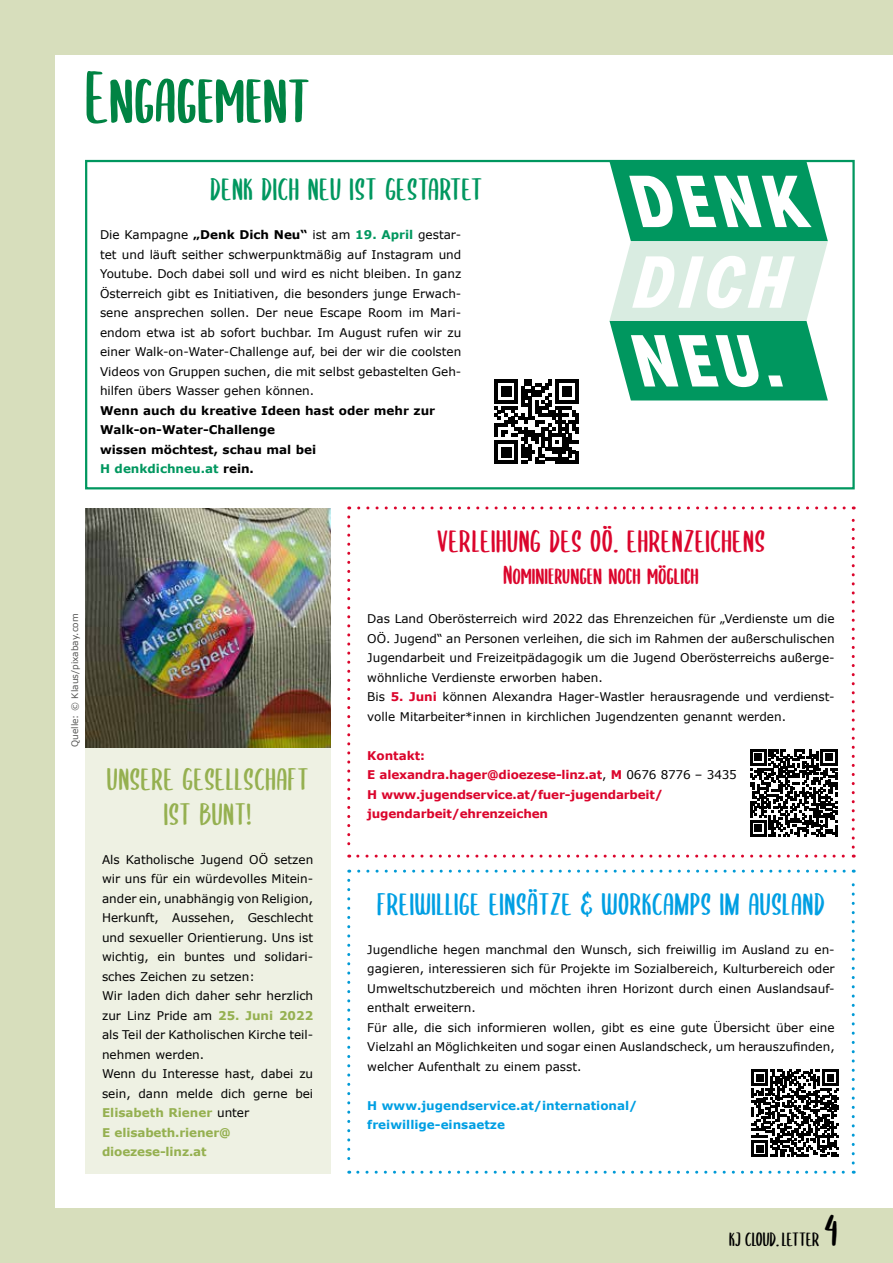
<style>
.page{position:relative;width:893px;height:1263px;background:#d7debc}
.page>*{position:absolute;margin:0;border:0;box-sizing:border-box;transform-origin:0 0}
.t1{font:75px "SUBSCRIBER";color:#008343}
.t2{font:45px "SUBSCRIBER";color:#000}
.t3{font:31.5px "SUBSCRIBER";letter-spacing:.02em;color:#009fe3}
.t4{font:31.5px "SUBSCRIBER";letter-spacing:.02em;color:#db052c}
.t5{font:31.5px/34.5px "SUBSCRIBER";letter-spacing:.02em;color:#95b050;text-align:center}
.t6{font:31.5px "SUBSCRIBER";letter-spacing:.02em;color:#00975f}
.t7{font:27px "SUBSCRIBER";color:#db052c}
.t8{font:19.5px "SUBSCRIBER";color:#000}
.t9{font:12px/19.5px "Verdana";color:#000}
.t10{font:700 12px/19.5px "Verdana";letter-spacing:-.015em;color:#db052c}
.t11{font:700 12px/19.5px "Verdana";color:#000}
.t12{font:700 12px/19.5px "Verdana";color:#009fe3}
.t13{font:9px "Verdana";color:#575756}
.s1{font-weight:700}
.s2{font-weight:700;color:#00975f}
.s3{color:#00975f}
.s4{font-weight:700;color:#95b050}
.s5{font-weight:700;color:#db052c}
.s6{font-weight:400;color:#000}
</style>
<div class="page">
<div style="left:55px;top:55px;width:838px;height:1153px;background:#fff"></div>
<div style="left:85px;top:748px;width:245px;height:426px;background:#eef1e3"></div>
<img style="left:85px;top:508px;width:245px;height:239px">
<svg style="left:85px;top:159px;width:770px;height:331px"></svg>
<svg style="left:494px;top:379px;width:85px;height:85px"></svg>
<svg style="left:609px;top:162px;width:219px;height:238px"></svg>
<svg style="left:347px;top:880px;width:3px;height:294px"></svg>
<svg style="left:358px;top:1171px;width:496px;height:3px"></svg>
<svg style="left:852px;top:870px;width:3px;height:293px"></svg>
<svg style="left:349px;top:870px;width:495px;height:3px"></svg>
<svg style="left:751px;top:1069px;width:88px;height:88px"></svg>
<svg style="left:347px;top:517px;width:3px;height:340px"></svg>
<svg style="left:358px;top:854px;width:496px;height:3px"></svg>
<svg style="left:852px;top:506px;width:3px;height:341px"></svg>
<svg style="left:349px;top:506px;width:495px;height:3px"></svg>
<svg style="left:750px;top:749px;width:87px;height:87px"></svg>
<h1 class="t1" style="left:85px;top:47px;width:227px">Engagement</h1>
<h3 class="t6" style="left:210px;top:168px;width:274px">DENK DICH NEU IST GESTARTET</h3>
<p class="t9" style="left:100px;top:225px;width:363px;text-align:justify">Die Kampagne <span class="s1">„Denk Dich Neu“</span> ist am <span class="s2">19. April</span> gestar&shy;tet und läuft seither schwerpunktmäßig auf Instagram und Youtube. Doch dabei soll und wird es nicht bleiben. In ganz Österreich gibt es Initiativen, die besonders junge Erwach&shy;sene ansprechen sollen. Der neue Escape Room im Mari&shy;endom etwa ist ab sofort buchbar. Im August rufen wir zu einer Walk-on-Water-Challenge auf, bei der wir die coolsten Videos von Gruppen suchen, die mit selbst gebastelten Geh&shy;hilfen übers Wasser gehen können.</p>
<p class="t11" style="left:100px;top:400px;width:337px">Wenn auch du kreative Ideen hast oder mehr zur<br>Walk-on-Water-Challenge<br>wissen möchtest, schau mal bei<br><span class="s3">H denkdichneu.at</span> rein.</p>
<p class="t13" style="left:69px;top:747px;width:135px;rotate:-90deg">Quelle: © Klaus/pixabay.com</p>
<h3 class="t5" style="left:107px;top:760px;width:203px">UNSERE GESELLSCHAFT<br>IST BUNT!</h3>
<p class="t9" style="left:102px;top:849px;width:213px">Als Katholische Jugend OÖ setzen wir uns für ein würdevolles Mitein&shy;ander ein, unabhängig von Religion,<br>Herkunft, Aussehen, Geschlecht und sexueller Orientierung. Uns ist wichtig, ein buntes und solidari&shy;sches Zeichen zu setzen:<br>Wir laden dich daher sehr herzlich zur Linz Pride am <span class="s4">25. Juni 2022 </span>als Teil der Katholischen Kirche teil&shy;nehmen werden.<br>Wenn du Interesse hast, dabei zu sein, dann melde dich gerne bei<br><span class="s4">Elisabeth Riener</span> unter<br><span class="s4">E elisabeth.riener@ dioezese-linz.at</span></p>
<h3 class="t4" style="left:437px;top:520px;width:330px">VERLEIHUNG DES OÖ. EHRENZEICHENS</h3>
<h3 class="t7" style="left:503px;top:557px;width:197px">Nominierungen noch möglich</h3>
<p class="t9" style="left:367px;top:609px;width:469px">Das Land Oberösterreich wird 2022 das Ehrenzeichen für „Verdienste um die OÖ. Jugend“ an Personen verleihen, die sich im Rahmen der außerschulischen Jugendarbeit und Freizeitpädagogik um die Jugend Oberösterreichs außerge&shy;wöhnliche Verdienste erworben haben.<br>Bis <span class="s5">5. Juni</span> können Alexandra Hager-Wastler herausragende und verdienst&shy;volle Mitarbeiter*innen in kirchlichen Jugendzenten genannt werden.</p>
<p class="t10" style="left:367px;top:745px;width:371px">Kontakt:<br>E alexandra.hager@dioezese-linz.at<span class="s6">,</span> M <span class="s6">0676 8776 – 3435<br></span>H www.jugendservice.at/fuer-jugendarbeit/ jugendarbeit/ehrenzeichen</p>
<h3 class="t3" style="left:377px;top:883px;width:449px">FREIWILLIGE EINSÄTZE &amp; WORKCAMPS IM AUSLAND</h3>
<p class="t9" style="left:367px;top:939px;width:469px">Jugendliche hegen manchmal den Wunsch, sich freiwillig im Ausland zu en&shy;gagieren, interessieren sich für Projekte im Sozialbereich, Kulturbereich oder Umweltschutzbereich und möchten ihren Horizont durch einen Auslandsauf&shy;enthalt erweitern.<br>Für alle, die sich informieren wollen, gibt es eine gute Übersicht über eine Vielzahl an Möglichkeiten und sogar einen Auslandscheck, um herauszufinden, welcher Aufenthalt zu einem passt.</p>
<p class="t12" style="left:367px;top:1095px;width:272px">H www.jugendservice.at/international/ freiwillige-einsaetze</p>
<h2 class="t2" style="left:824px;top:1201px;width:15px">4</h2>
<h3 class="t8" style="left:729px;top:1226px;width:92px">KJ CLOUD. LETTER</h3>
</div>
